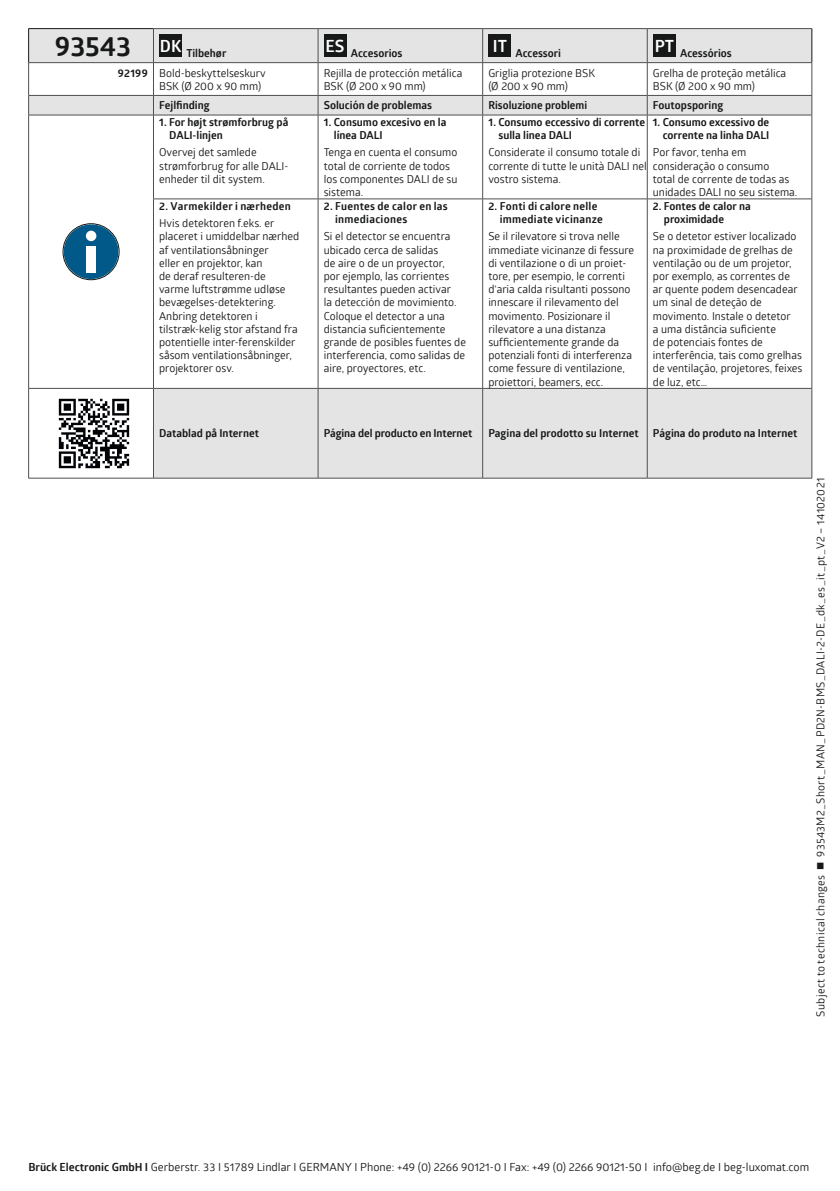
<style>
.page{position:relative;width:840px;height:1191px;background:#fff}
.page>*{position:absolute;margin:0;border:0;box-sizing:border-box;transform-origin:0 0}
.t1{font:11.2px "Glober";color:#171818}
.t2{font:11px/13.2px "Glober";color:#171818}
.t3{font:700 11px/13.2px "Glober";color:#171818}
.t4{font:700 11px/13.2px "Glober";letter-spacing:.025em;color:#171818}
.t5{font:11px "Glober";letter-spacing:.025em;color:#171818}
.s1{font-size:28px}
.s2{font-weight:700}
</style>
<div class="page">
<svg style="left:29px;top:29px;width:782px;height:449px"></svg>
<hr style="left:28px;top:28px;width:125px;height:1px;background:#171818">
<hr style="left:28px;top:29px;width:1px;height:33px;background:#171818">
<hr style="left:811px;top:29px;width:1px;height:33px;background:#171818">
<hr style="left:153px;top:28px;width:165px;height:1px;background:#504f4f">
<hr style="left:153px;top:29px;width:1px;height:33px;background:#504f4f">
<hr style="left:318px;top:28px;width:164px;height:1px;background:#504f4f">
<hr style="left:317px;top:29px;width:1px;height:33px;background:#504f4f">
<hr style="left:482px;top:28px;width:165px;height:1px;background:#504f4f">
<hr style="left:482px;top:29px;width:1px;height:33px;background:#504f4f">
<hr style="left:647px;top:28px;width:164px;height:1px;background:#504f4f">
<hr style="left:646px;top:29px;width:1px;height:33px;background:#504f4f">
<hr style="left:28px;top:62px;width:125px;height:1px;background:#504f4f">
<hr style="left:28px;top:63px;width:1px;height:32px;background:#504f4f">
<hr style="left:153px;top:62px;width:165px;height:1px;background:#504f4f">
<hr style="left:153px;top:63px;width:1px;height:32px;background:#504f4f">
<hr style="left:318px;top:62px;width:164px;height:1px;background:#504f4f">
<hr style="left:317px;top:63px;width:1px;height:32px;background:#504f4f">
<hr style="left:482px;top:62px;width:165px;height:1px;background:#504f4f">
<hr style="left:482px;top:63px;width:1px;height:32px;background:#504f4f">
<hr style="left:647px;top:62px;width:164px;height:1px;background:#504f4f">
<hr style="left:646px;top:63px;width:1px;height:32px;background:#504f4f">
<hr style="left:811px;top:63px;width:1px;height:32px;background:#504f4f">
<hr style="left:28px;top:95px;width:125px;height:1px;background:#504f4f">
<svg style="left:28px;top:96px;width:1px;height:19px"></svg>
<hr style="left:153px;top:95px;width:165px;height:1px;background:#504f4f">
<svg style="left:153px;top:96px;width:1px;height:19px"></svg>
<hr style="left:318px;top:95px;width:164px;height:1px;background:#504f4f">
<svg style="left:317px;top:96px;width:1px;height:19px"></svg>
<hr style="left:482px;top:95px;width:165px;height:1px;background:#504f4f">
<svg style="left:482px;top:96px;width:1px;height:19px"></svg>
<hr style="left:647px;top:95px;width:164px;height:1px;background:#504f4f">
<svg style="left:646px;top:96px;width:1px;height:19px"></svg>
<svg style="left:811px;top:96px;width:1px;height:19px"></svg>
<hr style="left:28px;top:115px;width:125px;height:1px;background:#504f4f">
<hr style="left:28px;top:115px;width:1px;height:84px;background:#504f4f">
<hr style="left:28px;top:199px;width:1px;height:189px;background:#504f4f">
<hr style="left:153px;top:115px;width:165px;height:1px;background:#504f4f">
<hr style="left:153px;top:115px;width:1px;height:84px;background:#504f4f">
<hr style="left:318px;top:115px;width:164px;height:1px;background:#504f4f">
<hr style="left:317px;top:115px;width:1px;height:84px;background:#504f4f">
<hr style="left:482px;top:115px;width:165px;height:1px;background:#504f4f">
<hr style="left:482px;top:115px;width:1px;height:84px;background:#504f4f">
<hr style="left:647px;top:115px;width:164px;height:1px;background:#504f4f">
<hr style="left:646px;top:115px;width:1px;height:84px;background:#504f4f">
<hr style="left:811px;top:115px;width:1px;height:84px;background:#504f4f">
<hr style="left:153px;top:198px;width:165px;height:1px;background:#504f4f">
<hr style="left:153px;top:199px;width:1px;height:189px;background:#504f4f">
<hr style="left:318px;top:198px;width:164px;height:1px;background:#504f4f">
<hr style="left:317px;top:199px;width:1px;height:189px;background:#504f4f">
<hr style="left:482px;top:198px;width:165px;height:1px;background:#504f4f">
<hr style="left:482px;top:199px;width:1px;height:189px;background:#504f4f">
<hr style="left:647px;top:198px;width:164px;height:1px;background:#504f4f">
<hr style="left:646px;top:199px;width:1px;height:189px;background:#504f4f">
<hr style="left:811px;top:199px;width:1px;height:189px;background:#504f4f">
<hr style="left:28px;top:388px;width:125px;height:1px;background:#504f4f">
<hr style="left:28px;top:389px;width:1px;height:89px;background:#504f4f">
<hr style="left:153px;top:388px;width:165px;height:1px;background:#504f4f">
<hr style="left:153px;top:389px;width:1px;height:89px;background:#504f4f">
<hr style="left:318px;top:388px;width:164px;height:1px;background:#504f4f">
<hr style="left:317px;top:389px;width:1px;height:89px;background:#504f4f">
<hr style="left:482px;top:388px;width:165px;height:1px;background:#504f4f">
<hr style="left:482px;top:389px;width:1px;height:89px;background:#504f4f">
<hr style="left:647px;top:388px;width:164px;height:1px;background:#504f4f">
<hr style="left:646px;top:389px;width:1px;height:89px;background:#504f4f">
<hr style="left:811px;top:389px;width:1px;height:89px;background:#504f4f">
<hr style="left:28px;top:478px;width:125px;height:1px;background:#504f4f">
<hr style="left:153px;top:478px;width:165px;height:1px;background:#504f4f">
<hr style="left:318px;top:478px;width:164px;height:1px;background:#504f4f">
<hr style="left:482px;top:478px;width:165px;height:1px;background:#504f4f">
<hr style="left:647px;top:478px;width:164px;height:1px;background:#504f4f">
<div style="left:159px;top:34px;width:23px;height:23px;background:#171818"></div>
<div style="left:323px;top:34px;width:23px;height:23px;background:#171818"></div>
<div style="left:488px;top:34px;width:22px;height:23px;background:#171818"></div>
<div style="left:652px;top:34px;width:23px;height:23px;background:#171818"></div>
<svg style="left:63px;top:223px;width:56px;height:56px"></svg>
<div style="left:86px;top:231px;width:10px;height:10px;background:#fff;border-radius:50%"></div>
<div style="left:86px;top:246px;width:10px;height:26px;background:#fff"></div>
<img style="left:54px;top:394px;width:79px;height:78px">
<p class="t3" style="left:55px;top:46px;width:173px"><span class="s1">93543</span> <sup>DK</sup> Tilbehør</p>
<p class="t3" style="left:325px;top:46px;width:78px"><sup>ES</sup> Accesorios</p>
<p class="t3" style="left:492px;top:46px;width:70px"><sup>IT</sup> Accessori</p>
<p class="t3" style="left:654px;top:46px;width:79px"><sup>PT</sup> Acessórios</p>
<p class="t2" style="left:159px;top:66px;width:108px;text-indent:-41px"><span class="s2">92199</span> Bold-beskyttelseskurv<br>BSK (Ø 200 x 90 mm)</p>
<p class="t2" style="left:323px;top:66px;width:140px">Rejilla de protección metálica<br>BSK (Ø 200 x 90 mm)</p>
<p class="t2" style="left:488px;top:66px;width:108px">Griglia protezione BSK (Ø 200 x 90 mm)</p>
<p class="t2" style="left:652px;top:66px;width:135px">Grelha de proteção metálica<br>BSK (Ø 200 x 90 mm)</p>
<p class="t3" style="left:159px;top:99px;width:52px">Fejlfinding</p>
<p class="t3" style="left:323px;top:99px;width:110px">Solución de problemas</p>
<p class="t3" style="left:488px;top:99px;width:100px">Risoluzione problemi</p>
<p class="t3" style="left:652px;top:99px;width:72px">Foutopsporing</p>
<p class="t3" style="left:169px;top:115px;width:120px;text-indent:-10px">1. For højt strømforbrug på<br>DALI-linjen</p>
<p class="t2" style="left:159px;top:145px;width:130px">Overvej det samlede strømforbrug for alle DALI&shy;enheder til dit system.</p>
<p class="t3" style="left:333px;top:115px;width:114px;text-indent:-10px">1. Consumo excesivo en la línea DALI</p>
<p class="t2" style="left:323px;top:145px;width:135px">Tenga en cuenta el consumo total de corriente de todos los componentes DALI de su sistema.</p>
<p class="t3" style="left:498px;top:115px;width:148px;text-indent:-10px">1. Consumo eccessivo di corrente sulla linea DALI</p>
<p class="t2" style="left:488px;top:145px;width:160px">Considerate il consumo totale di corrente di tutte le unità DALI nel vostro sistema.</p>
<p class="t3" style="left:652px;top:115px;width:118px;text-align:right">1. Consumo excessivo de corrente na linha DALI</p>
<p class="t2" style="left:652px;top:145px;width:146px">Por favor, tenha em consideração o consumo<br>total de corrente de todas as unidades DALI no seu sistema.</p>
<p class="t4" style="left:159px;top:199px;width:133px">2. Varmekilder i nærheden</p>
<p class="t2" style="left:159px;top:216px;width:141px">Hvis detektoren f.eks. er placeret i umiddelbar nærhed af ventilationsåbninger<br>eller en projektor, kan<br>de deraf resulteren-de<br>varme luftstrømme udløse bevægelses-detektering.<br>Anbring detektoren i tilstræk-kelig stor afstand fra potentielle inter-ferenskilder såsom ventilationsåbninger, projektorer osv.</p>
<p class="t4" style="left:335px;top:199px;width:114px;text-indent:-11px">2. Fuentes de calor en las inmediaciones</p>
<p class="t2" style="left:323px;top:229px;width:144px">Si el detector se encuentra ubicado cerca de salidas<br>de aire o de un proyector,<br>por ejemplo, las corrientes resultantes pueden activar<br>la detección de movimiento.<br>Coloque el detector a una distancia suficientemente grande de posibles fuentes de interferencia, como salidas de aire, proyectores, etc.</p>
<p class="t4" style="left:499px;top:199px;width:104px;text-indent:-11px">2. Fonti di calore nelle immediate vicinanze</p>
<p class="t2" style="left:488px;top:229px;width:147px">Se il rilevatore si trova nelle immediate vicinanze di fessure di ventilazione o di un proiet&shy;tore, per esempio, le correnti d‘aria calda risultanti possono innescare il rilevamento del movimento. Posizionare il rilevatore a una distanza sufficientemente grande da potenziali fonti di interferenza come fessure di ventilazione, proiettori, beamers, ecc.</p>
<p class="t3" style="left:663px;top:199px;width:88px;text-indent:-11px">2. Fontes de calor na proximidade</p>
<p class="t2" style="left:652px;top:229px;width:151px">Se o detetor estiver localizado na proximidade de grelhas de ventilação ou de um projetor, por exemplo, as correntes de ar quente podem desencadear um sinal de deteção de movimento. Instale o detetor<br>a uma distância suficiente<br>de potenciais fontes de interferência, tais como grelhas de ventilação, projetores, feixes de luz, etc…</p>
<p class="t3" style="left:159px;top:427px;width:101px">Datablad på Internet</p>
<p class="t3" style="left:323px;top:427px;width:150px">Página del producto en Internet</p>
<p class="t3" style="left:488px;top:427px;width:152px">Pagina del prodotto su Internet</p>
<p class="t3" style="left:652px;top:427px;width:146px">Página do produto na Internet</p>
<p class="t5" style="left:812px;top:1016px;width:540px;rotate:-90deg">Subject to technical changes ■ 93543M2_Short_MAN_PD2N-BMS_DALI-2-DE_dk_es_it_pt_V2 – 14102021</p>
<p class="t1" style="left:28px;top:1159px;width:782px"><span class="s2">Brück Electronic GmbH I</span> Gerberstr. 33 I 51789 Lindlar I GERMANY I Phone: +49 (0) 2266 90121-0 I Fax: +49 (0) 2266 90121-50 I info@beg.de I beg-luxomat.com</p>
</div>
